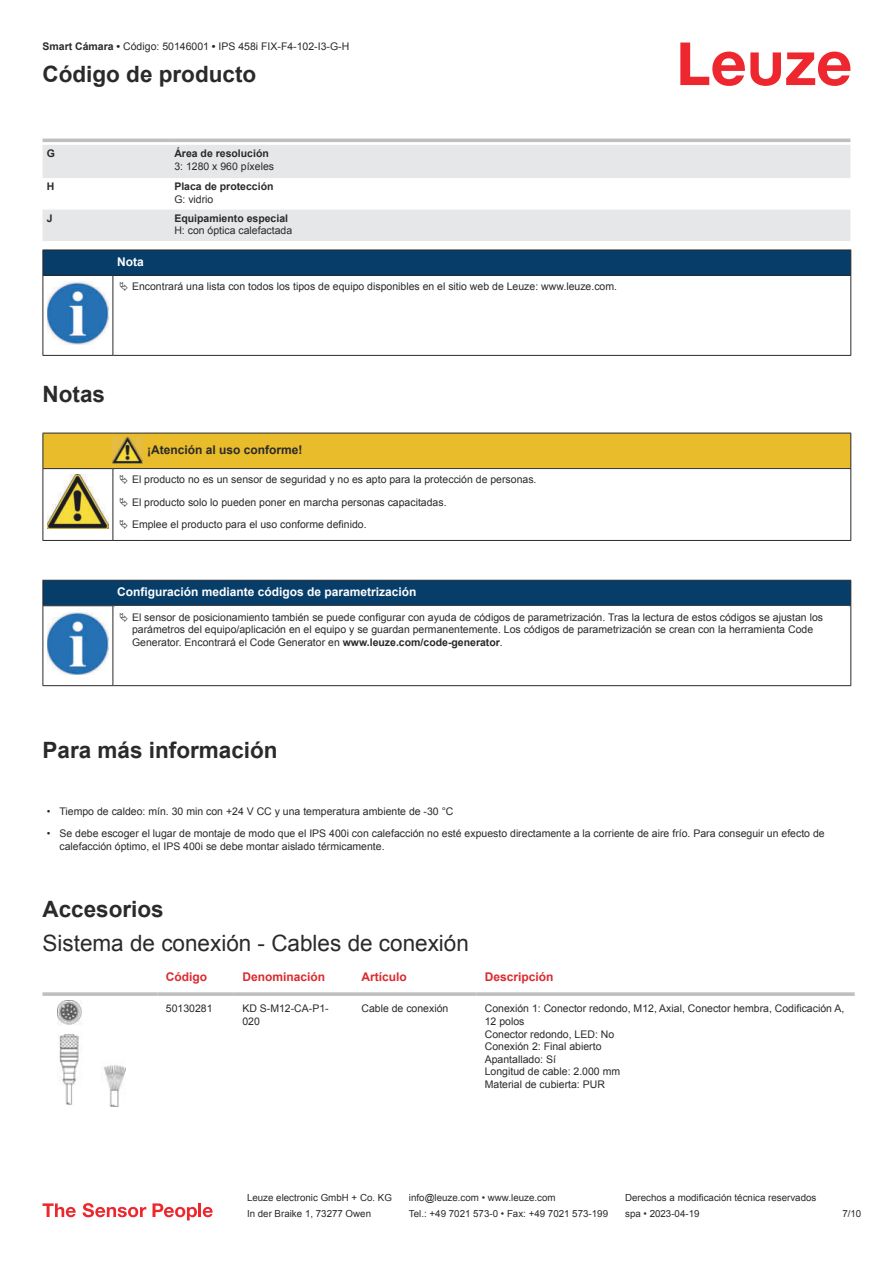
<style>
.page{position:relative;width:893px;height:1263px;background:#fff}
.page>*{position:absolute;margin:0;border:0;box-sizing:border-box;transform-origin:0 0}
.t1{font:700 22.5px "Arial";color:#2b292a}
.t2{font:22.5px "Arial";color:#2b292a}
.t3{font:700 12px "Arial";color:#fff}
.t4{font:700 12px "Arial";color:#db2a30}
.t5{font:700 12px "Arial";color:#2b292a}
.t6{font:10.5px/12.6px "Arial";color:#2b292a}
.t7{font:700 10.5px "Arial";color:#2b292a}
.t8{font:9.75px "Arial";color:#2b292a}
.s1{font-weight:700}
</style>
<div class="page">
<svg style="left:680px;top:43px;width:170px;height:43px"></svg>
<svg style="left:43px;top:138px;width:807px;height:1px"></svg>
<svg style="left:43px;top:145px;width:807px;height:96px;fill:#e6e7e9"></svg>
<hr style="left:43px;top:139px;width:127px;height:3px;background:#bdbfc1">
<hr style="left:170px;top:139px;width:680px;height:3px;background:#bdbfc1">
<svg style="left:43px;top:992px;width:114px;height:4px"></svg>
<svg style="left:157px;top:992px;width:77px;height:4px"></svg>
<svg style="left:234px;top:992px;width:119px;height:4px"></svg>
<svg style="left:353px;top:992px;width:123px;height:4px"></svg>
<svg style="left:476px;top:992px;width:379px;height:4px;background:#c3c5c7"></svg>
<img style="left:57px;top:1000px;width:68px;height:106px">
<svg style="left:43px;top:1203px;width:33px;height:14px"></svg>
<svg style="left:83px;top:1203px;width:63px;height:14px"></svg>
<svg style="left:153px;top:1203px;width:44px;height:17px"></svg>
<hr style="left:198px;top:1203px;width:3px;height:14px;background:#ed272d">
<svg style="left:203px;top:1207px;width:10px;height:10px"></svg>
<svg style="left:44px;top:276px;width:806px;height:79px"></svg>
<hr style="left:43px;top:275px;width:70px;height:1px;background:#2b292a">
<div style="left:43px;top:250px;width:808px;height:25px;background:#063d69"></div>
<hr style="left:113px;top:275px;width:738px;height:1px;background:#2b292a">
<hr style="left:43px;top:276px;width:1px;height:75px;background:#2b292a">
<hr style="left:113px;top:276px;width:1px;height:75px;background:#2b292a">
<hr style="left:850px;top:276px;width:1px;height:75px;background:#2b292a">
<hr style="left:43px;top:355px;width:70px;height:1px;background:#2b292a">
<hr style="left:113px;top:355px;width:738px;height:1px;background:#2b292a">
<img style="left:47px;top:282px;width:61px;height:63px">
<div style="left:115px;top:276px;width:734px;height:23px;background:#fff"></div>
<div style="left:44px;top:434px;width:806px;height:34px;background:#e8bc2a"></div>
<svg style="left:44px;top:469px;width:806px;height:71px"></svg>
<hr style="left:43px;top:433px;width:70px;height:1px;background:#2b292a">
<hr style="left:43px;top:433px;width:1px;height:35px;background:#2b292a">
<hr style="left:43px;top:468px;width:70px;height:1px;background:#2b292a">
<hr style="left:113px;top:433px;width:30px;height:1px;background:#2b292a">
<hr style="left:113px;top:468px;width:30px;height:1px;background:#2b292a">
<hr style="left:143px;top:433px;width:708px;height:1px;background:#2b292a">
<hr style="left:850px;top:433px;width:1px;height:35px;background:#2b292a">
<hr style="left:143px;top:468px;width:708px;height:1px;background:#2b292a">
<hr style="left:43px;top:469px;width:1px;height:67px;background:#2b292a">
<hr style="left:113px;top:469px;width:1px;height:67px;background:#2b292a">
<hr style="left:850px;top:469px;width:1px;height:67px;background:#2b292a">
<hr style="left:43px;top:540px;width:70px;height:1px;background:#2b292a">
<hr style="left:113px;top:540px;width:30px;height:1px;background:#2b292a">
<hr style="left:143px;top:540px;width:708px;height:1px;background:#2b292a">
<img style="left:113px;top:437px;width:30px;height:27px">
<img style="left:47px;top:475px;width:61px;height:54px">
<svg style="left:115px;top:469px;width:734px;height:67px"></svg>
<div style="left:43px;top:580px;width:808px;height:26px;background:#063d69"></div>
<hr style="left:113px;top:605px;width:738px;height:1px;background:#2b292a">
<hr style="left:43px;top:606px;width:1px;height:75px;background:#2b292a">
<hr style="left:113px;top:606px;width:1px;height:75px;background:#2b292a">
<hr style="left:850px;top:606px;width:1px;height:75px;background:#2b292a">
<hr style="left:43px;top:685px;width:70px;height:1px;background:#2b292a">
<hr style="left:113px;top:685px;width:738px;height:1px;background:#2b292a">
<img style="left:47px;top:612px;width:61px;height:63px">
<svg style="left:120px;top:475px;width:8px;height:9px"></svg>
<svg style="left:120px;top:497px;width:8px;height:10px"></svg>
<svg style="left:120px;top:519px;width:8px;height:10px"></svg>
<p class="t6" style="left:43px;top:41px;width:308px"><span class="s1">Smart Cámara •</span> Código: 50146001 <span class="s1">•</span> IPS 458i FIX-F4-102-I3-G-H</p>
<h1 class="t1" style="left:43px;top:66px;width:215px">Código de producto</h1>
<p class="t7" style="left:47px;top:149px;width:10px">G</p>
<p class="t7" style="left:174px;top:149px;width:96px">Área de resolución</p>
<p class="t6" style="left:174px;top:161px;width:101px">3: 1280 x 960 píxeles</p>
<p class="t7" style="left:47px;top:183px;width:9px">H</p>
<p class="t7" style="left:174px;top:183px;width:101px">Placa de protección</p>
<p class="t6" style="left:174px;top:194px;width:41px">G: vidrio</p>
<p class="t7" style="left:47px;top:214px;width:7px">J</p>
<p class="t7" style="left:174px;top:214px;width:115px">Equipamiento especial</p>
<p class="t6" style="left:174px;top:225px;width:119px">H: con óptica calefactada</p>
<p class="t3" style="left:117px;top:257px;width:28px">Nota</p>
<p class="t6" style="left:132px;top:281px;width:487px">Encontrará una lista con todos los tipos de equipo disponibles en el sitio web de Leuze: www.leuze.com.</p>
<h1 class="t1" style="left:43px;top:386px;width:64px">Notas</h1>
<p class="t5" style="left:147px;top:445px;width:157px">¡Atención al uso conforme!</p>
<p class="t6" style="left:132px;top:469px;width:406px;line-height:22.4px">El producto no es un sensor de seguridad y no es apto para la protección de personas.<br>El producto solo lo pueden poner en marcha personas capacitadas.<br>Emplee el producto para el uso conforme definido.</p>
<p class="t3" style="left:117px;top:587px;width:301px">Configuración mediante códigos de parametrización</p>
<p class="t6" style="left:132px;top:611px;width:693px">El sensor de posicionamiento también se puede configurar con ayuda de códigos de parametrización. Tras la lectura de estos códigos se ajustan los parámetros del equipo/aplicación en el equipo y se guardan permanentemente. Los códigos de parametrización se crean con la herramienta Code<br>Generator. Encontrará el Code Generator en <span class="s1">www.leuze.com/code-generator</span>.</p>
<h1 class="t1" style="left:43px;top:742px;width:237px">Para más información</h1>
<p class="t6" style="left:47px;top:806px;width:408px">• Tiempo de caldeo: mín. 30 min con +24 V CC y una temperatura ambiente de -30 °C</p>
<p class="t6" style="left:60px;top:828px;width:767px;text-indent:-13px">• Se debe escoger el lugar de montaje de modo que el IPS 400i con calefacción no esté expuesto directamente a la corriente de aire frío. Para conseguir un efecto de calefacción óptimo, el IPS 400i se debe montar aislado térmicamente.</p>
<h1 class="t1" style="left:43px;top:901px;width:123px">Accesorios</h1>
<h1 class="t2" style="left:43px;top:934px;width:428px">Sistema de conexión - Cables de conexión</h1>
<p class="t4" style="left:166px;top:972px;width:43px">Código</p>
<p class="t4" style="left:242px;top:972px;width:84px">Denominación</p>
<p class="t4" style="left:361px;top:972px;width:47px">Artículo</p>
<p class="t4" style="left:485px;top:972px;width:70px">Descripción</p>
<p class="t6" style="left:166px;top:1003px;width:48px">50130281</p>
<p class="t6" style="left:242px;top:1003px;width:88px">KD S-M12-CA-P1-<br>020</p>
<p class="t6" style="left:361px;top:1003px;width:88px">Cable de conexión</p>
<p class="t6" style="left:485px;top:1003px;width:361px">Conexión 1: Conector redondo, M12, Axial, Conector hembra, Codificación A,<br>12 polos<br>Conector redondo, LED: No<br>Conexión 2: Final abierto<br>Apantallado: Sí<br>Longitud de cable: 2.000 mm<br>Material de cubierta: PUR</p>
<p class="t8" style="left:247px;top:1194px;width:146px">Leuze electronic GmbH + Co. KG</p>
<p class="t8" style="left:409px;top:1194px;width:148px">info@leuze.com • www.leuze.com</p>
<p class="t8" style="left:625px;top:1194px;width:193px">Derechos a modificación técnica reservados</p>
<p class="t8" style="left:247px;top:1210px;width:126px">In der Braike 1, 73277 Owen</p>
<p class="t8" style="left:409px;top:1210px;width:201px">Tel.: +49 7021 573-0 • Fax: +49 7021 573-199</p>
<p class="t8" style="left:625px;top:1210px;width:76px">spa • 2023-04-19</p>
<p class="t8" style="left:842px;top:1210px;width:20px">7 /10</p>
</div>
